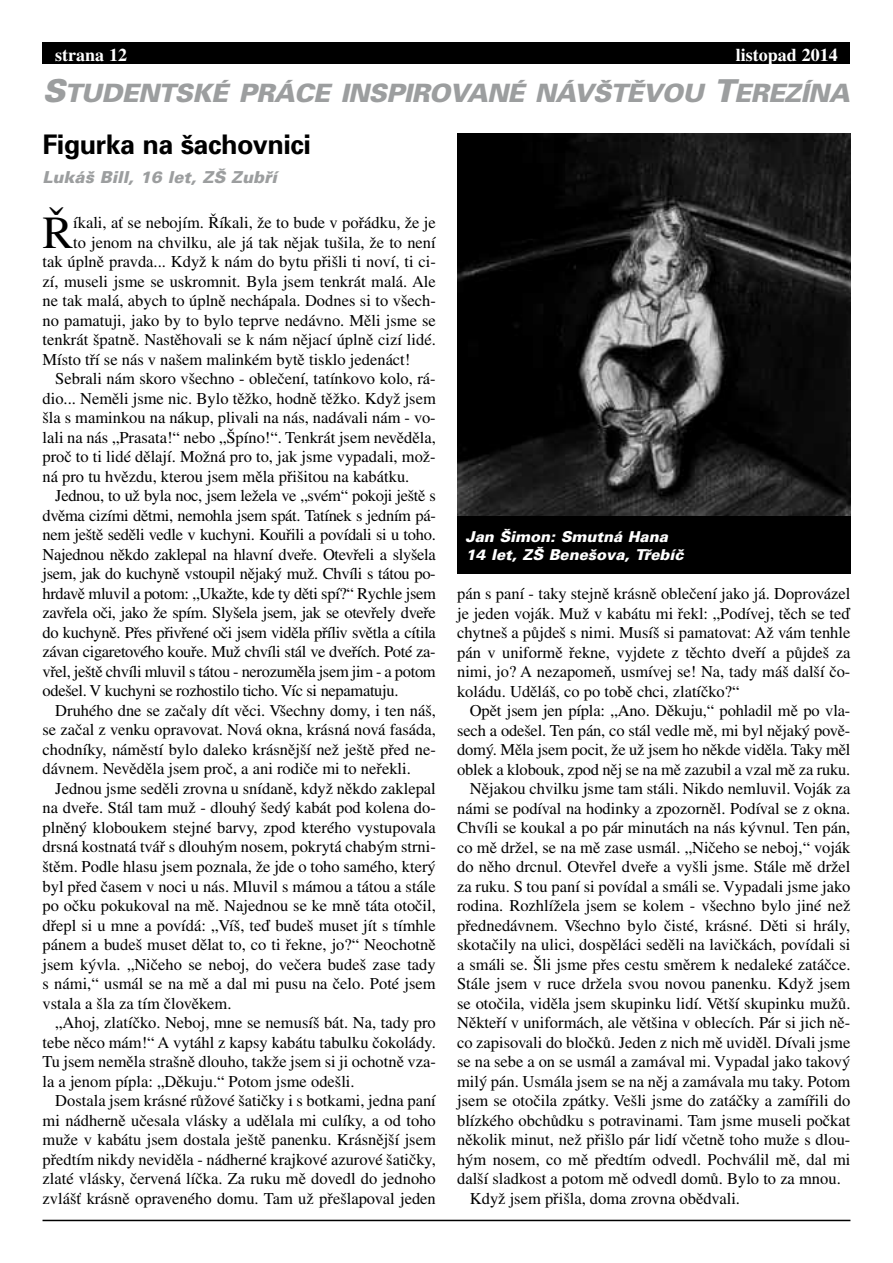
<style>
.page{position:relative;width:893px;height:1263px;background:#fff}
.page>*{position:absolute;margin:0;border:0;box-sizing:border-box;transform-origin:0 0}
.t1{font:45.9px "Times LT Std";color:#000}
.t2{font:700 27px "Univers CE";letter-spacing:-.02em;color:#000}
.t3{font:25.35px "Univers CE Black Obl SC800";letter-spacing:-.025em;color:#9c9e9f}
.t4{font:700 18px "Times LT Std";color:#fff}
.t5{font:16.5px/19.5px "Times LT Std";color:#000;text-align:justify}
.t6{font:16.5px "Times LT Std";letter-spacing:-.02em;color:#000}
.t7{font:italic 900 16.5px "Univers CE";color:#9c9e9f}
.t8{font:italic 900 15px/18px "Univers CE";color:#fff}
.s1{font-size:31.65px}
</style>
<div class="page">
<hr style="left:43px;top:1220px;width:807px;height:1px;background:#000">
<div style="left:43px;top:43px;width:807px;height:21px;background:#000"></div>
<img style="left:457px;top:134px;width:393px;height:382px">
<div style="left:457px;top:516px;width:393px;height:58px;background:#000"></div>
<p class="t4" style="left:55px;top:44px;width:73px">strana 12</p>
<p class="t4" style="left:736px;top:44px;width:103px">listopad 2014</p>
<h3 class="t3" style="left:43px;top:78px;width:809px"><span class="s1">S</span>TUDENTSKÉ PRÁCE INSPIROVANÉ NÁVŠTĚVOU <span class="s1">T</span>EREZÍNA</h3>
<h2 class="t2" style="left:43px;top:129px;width:270px">Figurka na šachovnici</h2>
<p class="t7" style="left:43px;top:168px;width:236px">Lukáš Bill, 16 let, ZŠ Zubří</p>
<h1 class="t1" style="left:43px;top:207px;width:32px">Ř</h1>
<p class="t5" style="left:73px;top:213px;width:364px">íkali, ať se nebojím. Říkali, že to bude v pořádku, že je</p>
<p class="t5" style="left:73px;top:232px;width:364px">to jenom na chvilku, ale já tak nějak tušila, že to není</p>
<p class="t5" style="left:43px;top:252px;width:395px">tak úplně pravda... Když k nám do bytu přišli ti noví, ti ci-</p>
<p class="t5" style="left:43px;top:271px;width:395px">zí, museli jsme se uskromnit. Byla jsem tenkrát malá. Ale</p>
<p class="t5" style="left:43px;top:291px;width:395px">ne tak malá, abych to úplně nechápala. Dodnes si to všech-</p>
<p class="t5" style="left:43px;top:310px;width:395px">no pamatuji, jako by to bylo teprve nedávno. Měli jsme se</p>
<p class="t5" style="left:43px;top:330px;width:395px">tenkrát špatně. Nastěhovali se k nám nějací úplně cizí lidé.</p>
<p class="t5" style="left:43px;top:349px;width:369px">Místo tří se nás v našem malinkém bytě tisklo jedenáct!</p>
<p class="t5" style="left:55px;top:369px;width:382px">Sebrali nám skoro všechno - oblečení, tatínkovo kolo, rá-</p>
<p class="t5" style="left:43px;top:388px;width:395px">dio... Neměli jsme nic. Bylo těžko, hodně těžko. Když jsem</p>
<p class="t5" style="left:43px;top:408px;width:395px">šla s maminkou na nákup, plivali na nás, nadávali nám - vo-</p>
<p class="t5" style="left:43px;top:427px;width:395px">lali na nás „Prasata!“ nebo „Špíno!“. Tenkrát jsem nevěděla,</p>
<p class="t5" style="left:43px;top:447px;width:395px">proč to ti lidé dělají. Možná pro to, jak jsme vypadali, mož-</p>
<p class="t5" style="left:43px;top:466px;width:368px">ná pro tu hvězdu, kterou jsem měla přišitou na kabátku.</p>
<p class="t6" style="left:55px;top:487px;width:382px">Jednou, to už byla noc, jsem ležela ve „svém“ pokoji ještě s</p>
<p class="t6" style="left:43px;top:506px;width:395px">dvěma cizími dětmi, nemohla jsem spát. Tatínek s jedním pá-</p>
<p class="t6" style="left:43px;top:526px;width:395px">nem ještě seděli vedle v kuchyni. Kouřili a povídali si u toho.</p>
<p class="t6" style="left:43px;top:545px;width:395px">Najednou někdo zaklepal na hlavní dveře. Otevřeli a slyšela</p>
<p class="t6" style="left:43px;top:565px;width:395px">jsem, jak do kuchyně vstoupil nějaký muž. Chvíli s tátou po-</p>
<p class="t6" style="left:43px;top:584px;width:395px">hrdavě mluvil a potom: „Ukažte, kde ty děti spí?“ Rychle jsem</p>
<p class="t6" style="left:43px;top:604px;width:395px">zavřela oči, jako že spím. Slyšela jsem, jak se otevřely dveře</p>
<p class="t6" style="left:43px;top:623px;width:395px">do kuchyně. Přes přivřené oči jsem viděla příliv světla a cítila</p>
<p class="t6" style="left:43px;top:643px;width:395px">závan cigaretového kouře. Muž chvíli stál ve dveřích. Poté za-</p>
<p class="t6" style="left:43px;top:662px;width:395px">vřel, ještě chvíli mluvil s tátou - nerozuměla jsem jim - a potom</p>
<p class="t6" style="left:43px;top:682px;width:357px">odešel. V kuchyni se rozhostilo ticho. Víc si nepamatuju.</p>
<p class="t5" style="left:55px;top:700px;width:382px">Druhého dne se začaly dít věci. Všechny domy, i ten náš,</p>
<p class="t5" style="left:43px;top:720px;width:395px">se začal z venku opravovat. Nová okna, krásná nová fasáda,</p>
<p class="t5" style="left:43px;top:740px;width:395px">chodníky, náměstí bylo daleko krásnější než ještě před ne-</p>
<p class="t5" style="left:43px;top:759px;width:370px">dávnem. Nevěděla jsem proč, a ani rodiče mi to neřekli.</p>
<p class="t5" style="left:55px;top:779px;width:382px">Jednou jsme seděli zrovna u snídaně, když někdo zaklepal</p>
<p class="t5" style="left:43px;top:798px;width:395px">na dveře. Stál tam muž - dlouhý šedý kabát pod kolena do-</p>
<p class="t5" style="left:43px;top:818px;width:395px">plněný kloboukem stejné barvy, zpod kterého vystupovala</p>
<p class="t5" style="left:43px;top:837px;width:395px">drsná kostnatá tvář s dlouhým nosem, pokrytá chabým strni-</p>
<p class="t5" style="left:43px;top:857px;width:395px">štěm. Podle hlasu jsem poznala, že jde o toho samého, který</p>
<p class="t5" style="left:43px;top:876px;width:395px">byl před časem v noci u nás. Mluvil s mámou a tátou a stále</p>
<p class="t5" style="left:43px;top:896px;width:395px">po očku pokukoval na mě. Najednou se ke mně táta otočil,</p>
<p class="t5" style="left:43px;top:915px;width:395px">dřepl si u mne a povídá: „Víš, teď budeš muset jít s tímhle</p>
<p class="t5" style="left:43px;top:935px;width:395px">pánem a budeš muset dělat to, co ti řekne, jo?“ Neochotně</p>
<p class="t5" style="left:43px;top:954px;width:395px">jsem kývla. „Ničeho se neboj, do večera budeš zase tady</p>
<p class="t5" style="left:43px;top:974px;width:395px">s námi,“ usmál se na mě a dal mi pusu na čelo. Poté jsem</p>
<p class="t5" style="left:43px;top:993px;width:191px">vstala a šla za tím člověkem.</p>
<p class="t5" style="left:55px;top:1013px;width:382px">„Ahoj, zlatíčko. Neboj, mne se nemusíš bát. Na, tady pro</p>
<p class="t5" style="left:43px;top:1032px;width:395px">tebe něco mám!“ A vytáhl z kapsy kabátu tabulku čokolády.</p>
<p class="t5" style="left:43px;top:1052px;width:395px">Tu jsem neměla strašně dlouho, takže jsem si ji ochotně vza-</p>
<p class="t5" style="left:43px;top:1071px;width:314px">la a jenom pípla: „Děkuju.“ Potom jsme odešli.</p>
<p class="t5" style="left:55px;top:1091px;width:382px">Dostala jsem krásné růžové šatičky i s botkami, jedna paní</p>
<p class="t5" style="left:43px;top:1110px;width:395px">mi nádherně učesala vlásky a udělala mi culíky, a od toho</p>
<p class="t5" style="left:43px;top:1130px;width:395px">muže v kabátu jsem dostala ještě panenku. Krásnější jsem</p>
<p class="t5" style="left:43px;top:1149px;width:395px">předtím nikdy neviděla - nádherné krajkové azurové šatičky,</p>
<p class="t5" style="left:43px;top:1169px;width:395px">zlaté vlásky, červená líčka. Za ruku mě dovedl do jednoho</p>
<p class="t5" style="left:43px;top:1188px;width:395px">zvlášť krásně opraveného domu. Tam už přešlapoval jeden</p>
<p class="t8" style="left:466px;top:528px;width:220px">Jan Šimon: Smutná Hana<br>14 let, ZŠ Benešova, Třebíč</p>
<p class="t5" style="left:457px;top:584px;width:395px">pán s paní - taky stejně krásně oblečení jako já. Doprovázel je jeden voják. Muž v kabátu mi řekl: „Podívej, těch se teď chytneš a půjdeš s nimi. Musíš si pamatovat: Až vám tenhle pán v uniformě řekne, vyjdete z těchto dveří a půjdeš za nimi, jo? A nezapomeň, usmívej se! Na, tady máš další čo&shy;koládu. Uděláš, co po tobě chci, zlatíčko?“</p>
<p class="t5" style="left:470px;top:701px;width:382px">Opět jsem jen pípla: „Ano. Děkuju,“ pohladil mě po vla-</p>
<p class="t5" style="left:457px;top:720px;width:395px">sech a odešel. Ten pán, co stál vedle mě, mi byl nějaký pově-</p>
<p class="t5" style="left:457px;top:740px;width:395px">domý. Měla jsem pocit, že už jsem ho někde viděla. Taky měl</p>
<p class="t5" style="left:457px;top:759px;width:395px">oblek a klobouk, zpod něj se na mě zazubil a vzal mě za ruku.</p>
<p class="t5" style="left:470px;top:779px;width:382px">Nějakou chvilku jsme tam stáli. Nikdo nemluvil. Voják za</p>
<p class="t5" style="left:457px;top:798px;width:395px">námi se podíval na hodinky a zpozorněl. Podíval se z okna.</p>
<p class="t5" style="left:457px;top:818px;width:395px">Chvíli se koukal a po pár minutách na nás kývnul. Ten pán,</p>
<p class="t5" style="left:457px;top:837px;width:395px">co mě držel, se na mě zase usmál. „Ničeho se neboj,“ voják</p>
<p class="t5" style="left:457px;top:857px;width:395px">do něho drcnul. Otevřel dveře a vyšli jsme. Stále mě držel</p>
<p class="t5" style="left:457px;top:876px;width:395px">za ruku. S tou paní si povídal a smáli se. Vypadali jsme jako</p>
<p class="t5" style="left:457px;top:896px;width:395px">rodina. Rozhlížela jsem se kolem - všechno bylo jiné než</p>
<p class="t5" style="left:457px;top:915px;width:395px">přednedávnem. Všechno bylo čisté, krásné. Děti si hrály,</p>
<p class="t5" style="left:457px;top:935px;width:395px">skotačily na ulici, dospěláci seděli na lavičkách, povídali si</p>
<p class="t5" style="left:457px;top:954px;width:395px">a smáli se. Šli jsme přes cestu směrem k nedaleké zatáčce.</p>
<p class="t5" style="left:457px;top:974px;width:395px">Stále jsem v ruce držela svou novou panenku. Když jsem</p>
<p class="t5" style="left:457px;top:993px;width:395px">se otočila, viděla jsem skupinku lidí. Větší skupinku mužů.</p>
<p class="t5" style="left:457px;top:1013px;width:395px">Někteří v uniformách, ale většina v oblecích. Pár si jich ně-</p>
<p class="t5" style="left:457px;top:1032px;width:395px">co zapisovali do bločků. Jeden z nich mě uviděl. Dívali jsme</p>
<p class="t5" style="left:457px;top:1052px;width:395px">se na sebe a on se usmál a zamával mi. Vypadal jako takový</p>
<p class="t5" style="left:457px;top:1071px;width:395px">milý pán. Usmála jsem se na něj a zamávala mu taky. Potom</p>
<p class="t5" style="left:457px;top:1091px;width:395px">jsem se otočila zpátky. Vešli jsme do zatáčky a zamířili do</p>
<p class="t5" style="left:457px;top:1110px;width:395px">blízkého obchůdku s potravinami. Tam jsme museli počkat</p>
<p class="t5" style="left:457px;top:1130px;width:395px">několik minut, než přišlo pár lidí včetně toho muže s dlou-</p>
<p class="t5" style="left:457px;top:1149px;width:395px">hým nosem, co mě předtím odvedl. Pochválil mě, dal mi</p>
<p class="t5" style="left:457px;top:1169px;width:385px">další sladkost a potom mě odvedl domů. Bylo to za mnou.</p>
<p class="t5" style="left:470px;top:1188px;width:272px">Když jsem přišla, doma zrovna obědvali.</p>
</div>
